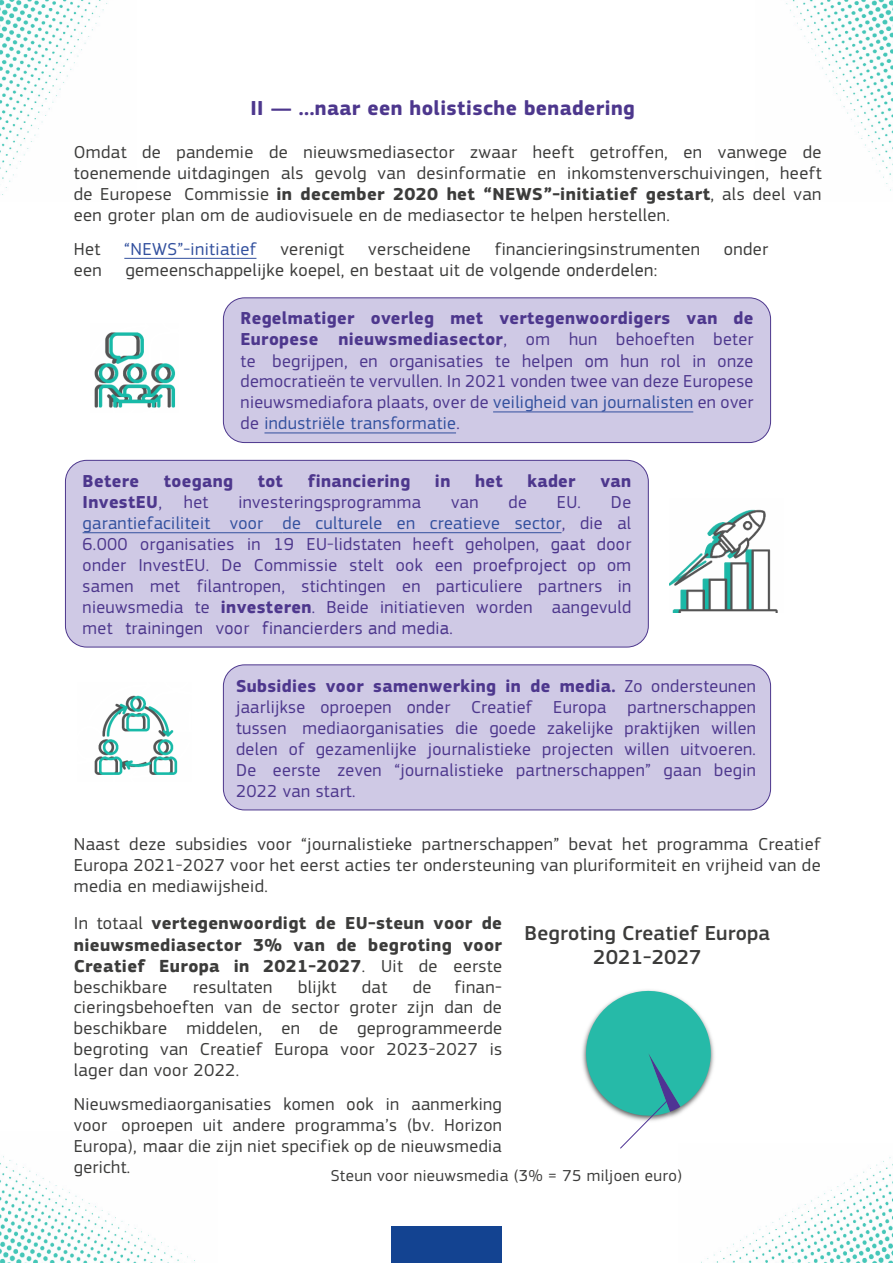
<style>
.page{position:relative;width:893px;height:1263px;background:#fff}
.page>*{position:absolute;margin:0;border:0;box-sizing:border-box;transform-origin:0 0}
.Title_1{font:700 21px "EC Square Sans Pro";letter-spacing:.02em;color:#4d378d}
.Chart_medium{font:500 21px "EC Square Sans Pro";letter-spacing:.01em;color:#3c3c3b}
.Body_purple{font:18px/21px "EC Square Sans Pro";letter-spacing:.02em;color:#4d378d;text-align:justify}
.body_black{font:18px/21px "EC Square Sans Pro";letter-spacing:.02em;color:#3c3c3b;text-align:justify}
.body_black-2{font:700 18px/21.1px "EC Square Sans Pro";letter-spacing:.02em;color:#3c3c3b;text-align:justify}
.Body_purple-2{font:700 18px "EC Square Sans Pro";letter-spacing:.02em;color:#4d378d}
.body_black-3{font:18px "EC Square Sans Pro";letter-spacing:.02em;color:#32509e}
.chart{font:16.5px "EC Square Sans Pro";letter-spacing:.02em;color:#3c3c3b}
.s1{font-weight:700}
.s2{font-style:inherit}
.s3{color:#32509e}
.s4{font-weight:400}
</style>
<div class="page">
<img style="left:0;top:1156px;width:195px;height:107px">
<img style="left:701px;top:1157px;width:192px;height:106px">
<img style="left:0;top:0;width:107px;height:195px">
<img style="left:786px;top:0;width:107px;height:191px">
<div style="left:391px;top:1226px;width:111px;height:37px;background:#134391"></div>
<svg style="left:582px;top:990px;width:132px;height:159px"></svg>
<img style="left:94px;top:332px;width:82px;height:76px">
<div style="left:223px;top:298px;width:548px;height:145px;background:#cfc9e5;border-radius:21px"></div>
<div style="left:223px;top:298px;width:548px;height:145px;border:1px solid #4d378d;border-radius:21px"></div>
<img style="left:669px;top:509px;width:109px;height:103px">
<div style="left:65px;top:460px;width:583px;height:187px;background:#cfc9e5;border-radius:21px"></div>
<div style="left:65px;top:460px;width:583px;height:187px;border:1px solid #4d378d;border-radius:21px"></div>
<img style="left:94px;top:695px;width:84px;height:80px">
<div style="left:223px;top:665px;width:548px;height:145px;background:#cfc9e5;border-radius:21px"></div>
<div style="left:223px;top:665px;width:548px;height:145px;border:1px solid #4d378d;border-radius:21px"></div>
<hr style="left:493px;top:411px;width:200px;height:1px;background:#32509e">
<hr style="left:264px;top:432px;width:192px;height:1px;background:#32509e">
<hr style="left:83px;top:532px;width:200px;height:1px;background:#32509e">
<hr style="left:283px;top:532px;width:279px;height:1px;background:#32509e">
<hr style="left:124px;top:258px;width:132px;height:1px;background:#32509e">
<p class="Title_1" style="left:250px;top:96px;width:386px">II — …naar een holistische benadering</p>
<p class="body_black" style="left:74px;top:142px;width:749px">Omdat de pandemie de nieuwsmediasector zwaar heeft getroffen, en vanwege de toenemende uitdagingen als gevolg van desinformatie en inkomstenverschuivingen, heeft de Europese Commissie <span class="s1">in december 2020 het “NEWS”-initiatief gestart</span>, als deel van een groter plan om de audiovisuele en de mediasector te helpen herstellen.</p>
<p class="body_black" style="left:74px;top:239px;width:28px">Het</p>
<p class="body_black-3" style="left:124px;top:238px;width:134px">“NEWS”-initiatief</p>
<p class="body_black" style="left:280px;top:239px;width:65px">verenigt</p>
<p class="body_black" style="left:368px;top:239px;width:104px">verscheidene</p>
<p class="body_black" style="left:495px;top:239px;width:207px">financieringsinstrumenten</p>
<p class="body_black" style="left:724px;top:239px;width:46px">onder</p>
<p class="body_black" style="left:74px;top:260px;width:29px">een</p>
<p class="body_black" style="left:125px;top:260px;width:534px">gemeenschappelijke koepel, en bestaat uit de volgende <span class="s2">onderdelen</span>:</p>
<p class="Body_purple" style="left:241px;top:308px;width:514px"><span class="s1">Regelmatiger overleg met vertegenwoordigers van de Europese nieuwsmediasector</span>, om hun behoeften beter te begrijpen, en organisaties te helpen <span class="s2">om</span> hun rol in onze democratieën te vervullen. In 2021 vonden twee van deze Europese nieuwsmediafora plaats, over de <span class="s3">veiligheid van journalisten</span> en over de <span class="s3">industriële transformatie</span>.</p>
<p class="Body_purple-2" style="left:83px;top:470px;width:58px">Betere</p>
<p class="Body_purple-2" style="left:164px;top:470px;width:71px">toegang</p>
<p class="Body_purple-2" style="left:258px;top:470px;width:27px">tot</p>
<p class="Body_purple-2" style="left:308px;top:470px;width:104px">financiering</p>
<p class="Body_purple-2" style="left:435px;top:470px;width:17px">in</p>
<p class="Body_purple-2" style="left:475px;top:470px;width:29px">het</p>
<p class="Body_purple-2" style="left:527px;top:470px;width:50px">kader</p>
<p class="Body_purple-2" style="left:600px;top:470px;width:32px">van</p>
<p class="Body_purple-2" style="left:83px;top:491px;width:127px">InvestEU<span class="s4">, het</span></p>
<p class="Body_purple" style="left:238px;top:492px;width:184px">investeringsprogramma</p>
<p class="Body_purple" style="left:451px;top:492px;width:29px">van</p>
<p class="Body_purple" style="left:508px;top:492px;width:20px">de</p>
<p class="Body_purple" style="left:83px;top:492px;width:550px;text-indent:474px">EU. De <span class="s3">garantiefaciliteit voo</span><span class="s3">r</span> <span class="s3">de culturele en creatieve sector</span>, die al 6.000 organisaties in 19 EU-lidstaten heeft geholpen, <span class="s2">gaat door </span>onder InvestEU. De Commissie stelt ook een <span class="s2">proefproject o</span>p om samen met filantropen, stichtingen en particuliere partners in nieuwsmedia te <span class="s1">investeren</span>. Beide initiatieven worden aangevuld met <span class="s2">trainingen voor financierders and media</span>.</p>
<p class="Body_purple" style="left:236px;top:675px;width:521px"><span class="s1">Subsidies voor samenwerking in de media.</span> Zo ondersteunen jaarlijkse oproepen <span class="s2">onder</span> Creatief Europa partnerschappen tussen mediaorganisaties die goede zakelijke praktijken willen delen of gezamenlijke journalistieke projecten willen uitvoeren.<br>De eerste zeven “journalistieke partnerschappen” gaan begin 2022 van start.</p>
<p class="body_black" style="left:74px;top:833px;width:748px">Naast deze subsidies voor “journalistieke partnerschappen” bevat het programma Creatief Europa 2021-2027 voor het eerst acties ter ondersteuning van pluriformiteit en vrijheid van de media en mediawijsheid.</p>
<p class="body_black-2" style="left:74px;top:913px;width:430px"><span class="s4">In totaal</span> vertegenwoordigt de EU-steun voor de nieuwsmediasector 3% van de begroting voor Creatief Europa in 2021-2027<span class="s4">. Uit de eerste beschikbare</span></p>
<p class="Chart_medium" style="left:525px;top:920px;width:247px">Begroting Creatief Europa</p>
<p class="Chart_medium" style="left:593px;top:944px;width:110px">2021-2027</p>
<p class="body_black" style="left:74px;top:976px;width:430px;text-indent:381px">finan&shy;cieringsbehoeften van de sector groter zijn dan de beschikbare middelen, en de geprogrammeerde begroting van Creatief Europa voor 2023-2027 is lager dan voor 2022.</p>
<p class="body_black" style="left:74px;top:1094px;width:430px">Nieuwsmediaorganisaties komen <span class="s2">ook</span> in aanmerking voor oproepen uit andere programma’s (bv. Horizon Europa), <span class="s2">maar</span> die <span class="s2">zijn</span> niet specifiek op de nieuwsmedia gericht.</p>
<p class="body_black" style="left:193px;top:976px;width:81px">resultaten</p>
<p class="body_black" style="left:298px;top:976px;width:40px">blijkt</p>
<p class="body_black" style="left:362px;top:976px;width:27px">dat</p>
<p class="body_black" style="left:413px;top:976px;width:20px">de</p>
<p class="chart" style="left:331px;top:1166px;width:353px">Steun voor nieuwsmedia (3% = 75 miljoen euro)</p>
</div>
